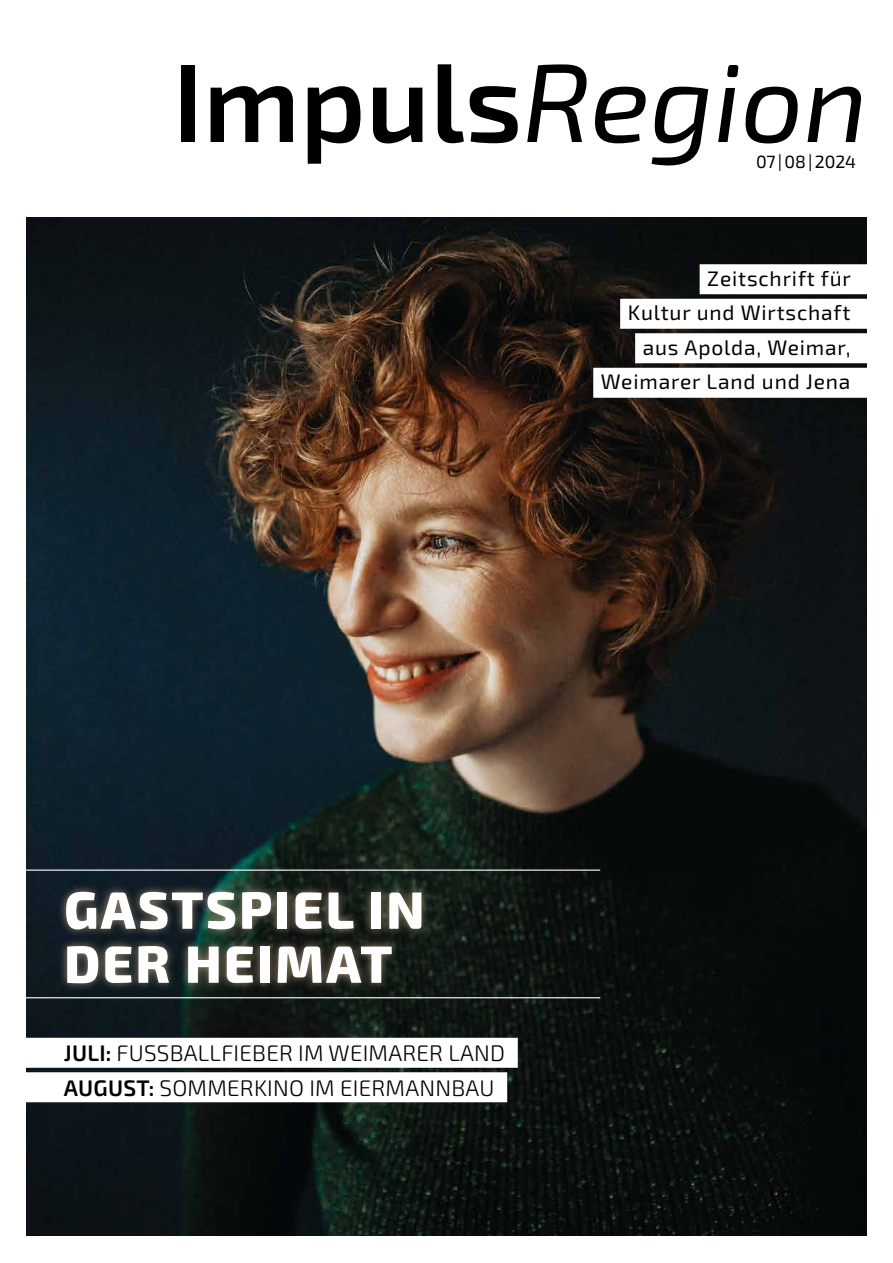
<style>
.page{position:relative;width:893px;height:1263px;background:#fff}
.page>*{position:absolute;margin:0;border:0;box-sizing:border-box;transform-origin:0 0}
.t1{font:600 111px "Exo 2.0";color:#000}
.t2{font:800 52.5px/54px "Exo 2.0";letter-spacing:.04em;color:#fff}
.t3{font:300 22.5px/34.5px "Exo 2.0";letter-spacing:.01em;color:#000}
.t4{font:21px/34.5px "Exo 2.0";letter-spacing:.04em;color:#000;text-align:right}
.t5{font:17.7px "Exo 2.0";letter-spacing:-.005em;color:#000}
.s1{font-weight:400;font-style:italic}
.s2{font-weight:600}
</style>
<div class="page">
<img style="left:27px;top:217px;width:839px;height:1018px">
<div style="left:700px;top:264px;width:193px;height:30px;background:#fff"></div>
<div style="left:620px;top:299px;width:273px;height:30px;background:#fff"></div>
<div style="left:635px;top:333px;width:258px;height:30px;background:#fff"></div>
<div style="left:593px;top:368px;width:300px;height:30px;background:#fff"></div>
<div style="left:0;top:1038px;width:518px;height:30px;background:#fff"></div>
<div style="left:0;top:1072px;width:507px;height:30px;background:#fff"></div>
<div style="left:57px;top:883px;width:373px;height:110px;background:#d6b491;opacity:.7"></div>
<hr style="left:0;top:997px;width:600px;height:1px;background:#fff">
<hr style="left:0;top:869px;width:600px;height:2px;background:#fff">
<h1 class="t1" style="left:172px;top:37px;width:697px">Impuls<span class="s1">Region</span></h1>
<p class="t5" style="left:756px;top:151px;width:101px">07|08|2024</p>
<p class="t4" style="left:601px;top:261px;width:251px">Zeitschrift für<br>Kultur und Wirtschaft aus Apolda, Weimar,<br>Weimarer Land und Jena</p>
<h2 class="t2" style="left:64px;top:884px;width:362px">GASTSPIEL IN<br>DER HEIMAT</h2>
<p class="t3" style="left:64px;top:1036px;width:443px"><span class="s2">JULI:</span> FUSSBALLFIEBER IM WEIMARER LAND<br><span class="s2">AUGUST:</span> SOMMERKINO IM EIERMANNBAU</p>
</div>
